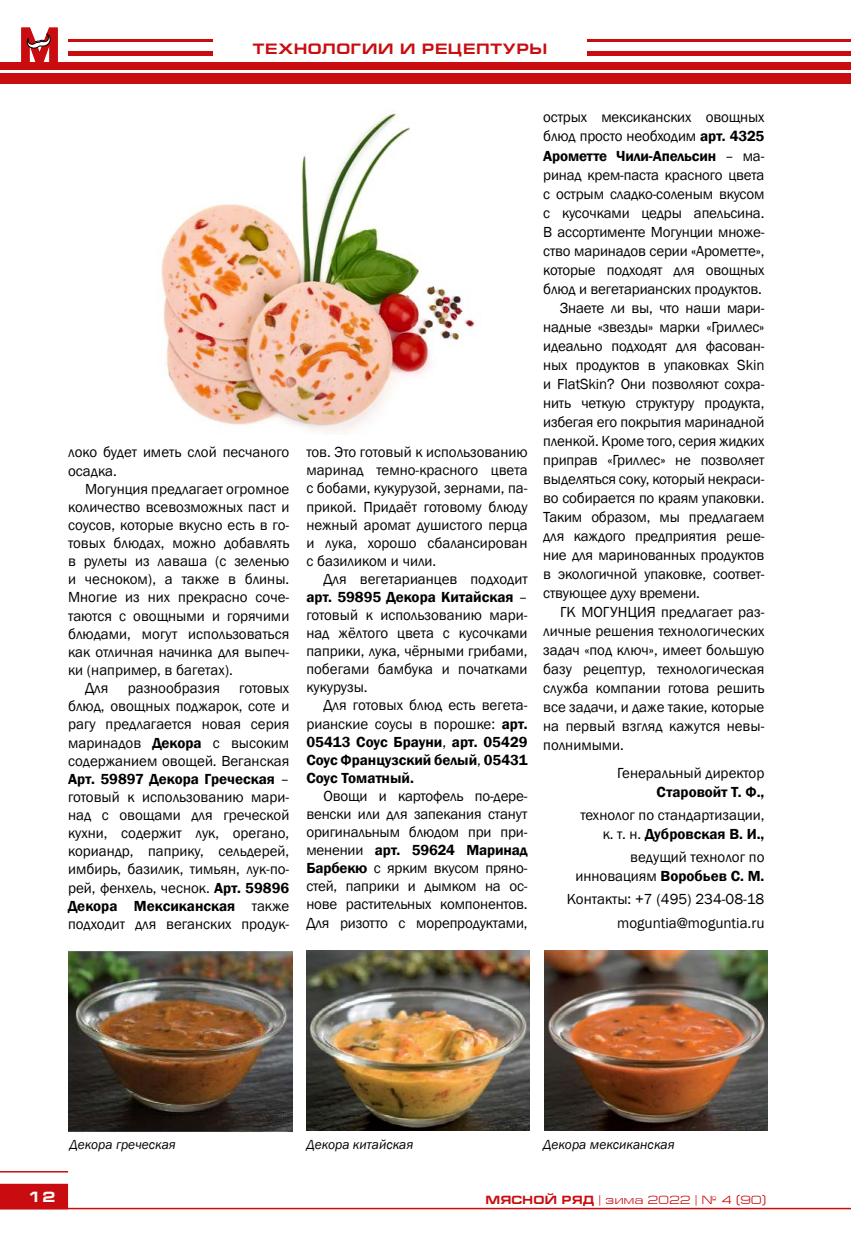
<style>
.page{position:relative;width:851px;height:1234px;background:#fff}
.page>*{position:absolute;margin:0;border:0;box-sizing:border-box;transform-origin:0 0}
.t1{font:15px/18.1px "Franklin Gothic";letter-spacing:-.01em;color:#000;text-align:justify}
.t2{font:600 15px/18.1px "Franklin Gothic";color:#000;text-align:justify}
.t3{font:700 15px "Europe Ext";letter-spacing:.05em;color:#c90c0f}
.t4{font:700 15px "Europe Ext";color:#fff}
.t5{font:italic 13.5px "Franklin Gothic";color:#000}
.t6{font:12px "Europe Ext Normal";letter-spacing:.03em;color:#c90c0f}
.s1{font-weight:600}
.s2{font-weight:400}
.s3{font-family:"Europe Ext";font-weight:700}
.s4{font-family:"Europe Ext"}
</style>
<div class="page">
<div style="left:0;top:74px;width:850px;height:9px;background:#c90c0f"></div>
<div style="left:0;top:62px;width:850px;height:6px;background:#c90c0f"></div>
<hr style="left:68px;top:39px;width:145px;height:2px;background:#c90c0f">
<hr style="left:68px;top:51px;width:145px;height:3px;background:#c90c0f">
<hr style="left:587px;top:39px;width:263px;height:2px;background:#c90c0f">
<hr style="left:587px;top:51px;width:263px;height:3px;background:#c90c0f">
<div style="left:0;top:75px;width:850px;height:9px;background:#c90c0f"></div>
<div style="left:0;top:64px;width:850px;height:6px;background:#c90c0f"></div>
<hr style="left:68px;top:40px;width:145px;height:2px;background:#c90c0f">
<hr style="left:68px;top:52px;width:145px;height:3px;background:#c90c0f">
<hr style="left:587px;top:40px;width:263px;height:2px;background:#c90c0f">
<hr style="left:587px;top:52px;width:263px;height:3px;background:#c90c0f">
<svg style="left:21px;top:27px;width:37px;height:35px"></svg>
<hr style="left:0;top:1207px;width:850px;height:1px;background:#c90c0f">
<div style="left:0;top:1183px;width:68px;height:24px;background:#c90c0f"></div>
<hr style="left:0;top:1170px;width:68px;height:2px;background:#c90c0f">
<img style="left:161px;top:112px;width:314px;height:322px">
<img style="left:68px;top:950px;width:224px;height:182px">
<img style="left:306px;top:950px;width:223px;height:180px">
<img style="left:544px;top:950px;width:223px;height:180px">
<p class="t3" style="left:252px;top:41px;width:296px">ТЕХНОЛОГИИ И РЕЦЕПТУРЫ</p>
<p class="t1" style="left:68px;top:443px;width:223px">локо будет иметь слой песчаного осадка.</p>
<p class="t1" style="left:85px;top:480px;width:206px">Могунция предлагает огромное</p>
<p class="t1" style="left:68px;top:498px;width:223px">количество всевозможных паст и</p>
<p class="t1" style="left:68px;top:516px;width:223px">соусов, которые вкусно есть в го-</p>
<p class="t1" style="left:68px;top:534px;width:223px">товых блюдах, можно добавлять</p>
<p class="t1" style="left:68px;top:552px;width:223px">в рулеты из лаваша (с зеленью</p>
<p class="t1" style="left:68px;top:570px;width:223px">и чесноком), а также в блины.</p>
<p class="t1" style="left:68px;top:588px;width:223px">Многие из них прекрасно соче-</p>
<p class="t1" style="left:68px;top:606px;width:223px">таются с овощными и горячими</p>
<p class="t1" style="left:68px;top:625px;width:223px">блюдами, могут использоваться</p>
<p class="t1" style="left:68px;top:643px;width:223px">как отличная начинка для выпеч-</p>
<p class="t1" style="left:68px;top:661px;width:166px">ки (например, в багетах).</p>
<p class="t1" style="left:85px;top:679px;width:25px">Для</p>
<p class="t1" style="left:128px;top:679px;width:94px">разнообразия</p>
<p class="t1" style="left:68px;top:679px;width:223px;text-indent:171px">готовых блюд, овощных поджарок, соте и рагу предлагается новая серия маринадов <span class="s1">Декора</span> с высоким содержанием овощей. Веганская <span class="s1">Арт. 59897 Декора Греческая</span> – готовый к использованию мари&shy;над с овощами для греческой кухни, содержит лук, орегано, кориандр, паприку, сельдерей, имбирь, базилик, тимьян, лук-по&shy;рей, фенхель, чеснок. <span class="s1">Арт. 59896<br>Декора Мексиканская</span> также подходит для веганских продук-</p>
<p class="t1" style="left:306px;top:443px;width:223px">тов. Это готовый к использованию маринад темно-красного цвета с бобами, кукурузой, зернами, па&shy;прикой. Придаёт готовому блюду нежный аромат душистого перца и лука, хорошо сбалансирован с базиликом и чили.</p>
<p class="t1" style="left:306px;top:570px;width:223px;text-indent:17px">Для вегетарианцев подходит <span class="s1">арт. 59895 Декора Китайская</span> – готовый к использованию мари&shy;над жёлтого цвета с кусочками паприки, лука, чёрными грибами, побегами бамбука и початками кукурузы.</p>
<p class="t2" style="left:306px;top:696px;width:223px;text-indent:17px"><span class="s2">Для готовых блюд есть вегета&shy;рианские соусы в порошке:</span> арт.<br>05413 Соус Брауни<span class="s2">,</span> арт. 05429<br>Соус Французский белый<span class="s2">,</span> 05431<br>Соус Томатный.</p>
<p class="t1" style="left:306px;top:787px;width:223px;text-indent:17px">Овощи и картофель по-дере&shy;венски или для запекания станут оригинальным блюдом при при&shy;менении <span class="s1">арт. 59624 Маринад Барбекю</span> с ярким вкусом пряно&shy;стей, паприки и дымком на ос&shy;нове растительных компонентов.<br>Для ризотто с морепродуктами,</p>
<p class="t1" style="left:543px;top:109px;width:223px">острых мексиканских овощных</p>
<p class="t1" style="left:543px;top:128px;width:223px">блюд просто необходим <span class="s1">арт. 4325</span></p>
<p class="t2" style="left:543px;top:146px;width:223px">Арометте Чили-Апельсин <span class="s2">– ма-</span></p>
<p class="t1" style="left:543px;top:166px;width:223px">ринад крем-паста красного цвета</p>
<p class="t1" style="left:543px;top:185px;width:223px">с острым сладко-соленым вкусом</p>
<p class="t1" style="left:543px;top:204px;width:223px">с кусочками цедры апельсина.</p>
<p class="t1" style="left:543px;top:223px;width:223px">В ассортименте Могунции множе-</p>
<p class="t1" style="left:543px;top:242px;width:223px">ство маринадов серии «Арометте»,</p>
<p class="t1" style="left:543px;top:261px;width:223px">которые подходят для овощных</p>
<p class="t1" style="left:543px;top:280px;width:220px">блюд и вегетарианских продуктов.</p>
<p class="t1" style="left:560px;top:299px;width:206px">Знаете ли вы, что наши мари-</p>
<p class="t1" style="left:543px;top:318px;width:223px">надные «звезды» марки «Гриллес»</p>
<p class="t1" style="left:543px;top:337px;width:223px">идеально подходят для фасован-</p>
<p class="t1" style="left:543px;top:356px;width:223px">ных продуктов в упаковках Skin</p>
<p class="t1" style="left:543px;top:375px;width:223px">и FlatSkin? Они позволяют сохра-</p>
<p class="t1" style="left:543px;top:394px;width:223px">нить четкую структуру продукта,</p>
<p class="t1" style="left:543px;top:413px;width:223px">избегая его покрытия маринадной</p>
<p class="t1" style="left:543px;top:432px;width:223px">пленкой. Кроме того, серия жидких</p>
<p class="t1" style="left:543px;top:451px;width:223px">приправ «Гриллес» не позволяет</p>
<p class="t1" style="left:543px;top:470px;width:223px">выделяться соку, который некраси-</p>
<p class="t1" style="left:543px;top:489px;width:223px">во собирается по краям упаковки.</p>
<p class="t1" style="left:543px;top:508px;width:223px">Таким образом, мы предлагаем</p>
<p class="t1" style="left:543px;top:527px;width:223px">для каждого предприятия реше-</p>
<p class="t1" style="left:543px;top:546px;width:223px">ние для маринованных продуктов</p>
<p class="t1" style="left:543px;top:565px;width:223px">в экологичной упаковке, соответ-</p>
<p class="t1" style="left:543px;top:584px;width:158px">ствующее духу времени.</p>
<p class="t1" style="left:560px;top:603px;width:206px">ГК МОГУНЦИЯ предлагает раз-</p>
<p class="t1" style="left:543px;top:622px;width:223px">личные решения технологических</p>
<p class="t1" style="left:543px;top:641px;width:223px">задач «под ключ», имеет большую</p>
<p class="t1" style="left:543px;top:660px;width:223px">базу рецептур, технологическая</p>
<p class="t1" style="left:543px;top:679px;width:223px">служба компании готова решить</p>
<p class="t1" style="left:543px;top:698px;width:223px">все задачи, и даже такие, которые</p>
<p class="t1" style="left:543px;top:717px;width:223px">на первый взгляд кажутся невы-</p>
<p class="t1" style="left:543px;top:736px;width:82px">полнимыми.</p>
<p class="t1" style="left:617px;top:763px;width:149px">Генеральный директор</p>
<p class="t2" style="left:656px;top:782px;width:109px">Старовойт Т. Ф.,</p>
<p class="t1" style="left:580px;top:805px;width:185px;line-height:19px;text-align:right">технолог по стандартизации, к. т. н. <span class="s1">Дубровская В. И.,</span></p>
<p class="t1" style="left:575px;top:847px;width:190px;line-height:19px;text-align:right">ведущий технолог по инновациям <span class="s1">Воробьев С. М.</span></p>
<p class="t1" style="left:566px;top:888px;width:199px;line-height:23.2px;text-align:right">Контакты: +7 (495) 234-08-18 moguntia@moguntia.ru</p>
<p class="t5" style="left:69px;top:1135px;width:108px">Декора греческая</p>
<p class="t5" style="left:306px;top:1135px;width:109px">Декора китайская</p>
<p class="t5" style="left:543px;top:1135px;width:133px">Декора мексиканская</p>
<p class="t4" style="left:29px;top:1188px;width:28px">12</p>
<p class="t6" style="left:485px;top:1192px;width:282px"><span class="s3">МЯСНОЙ РЯД</span> | зима 2022 | <span class="s4">№</span> 4 (90)</p>
</div>
